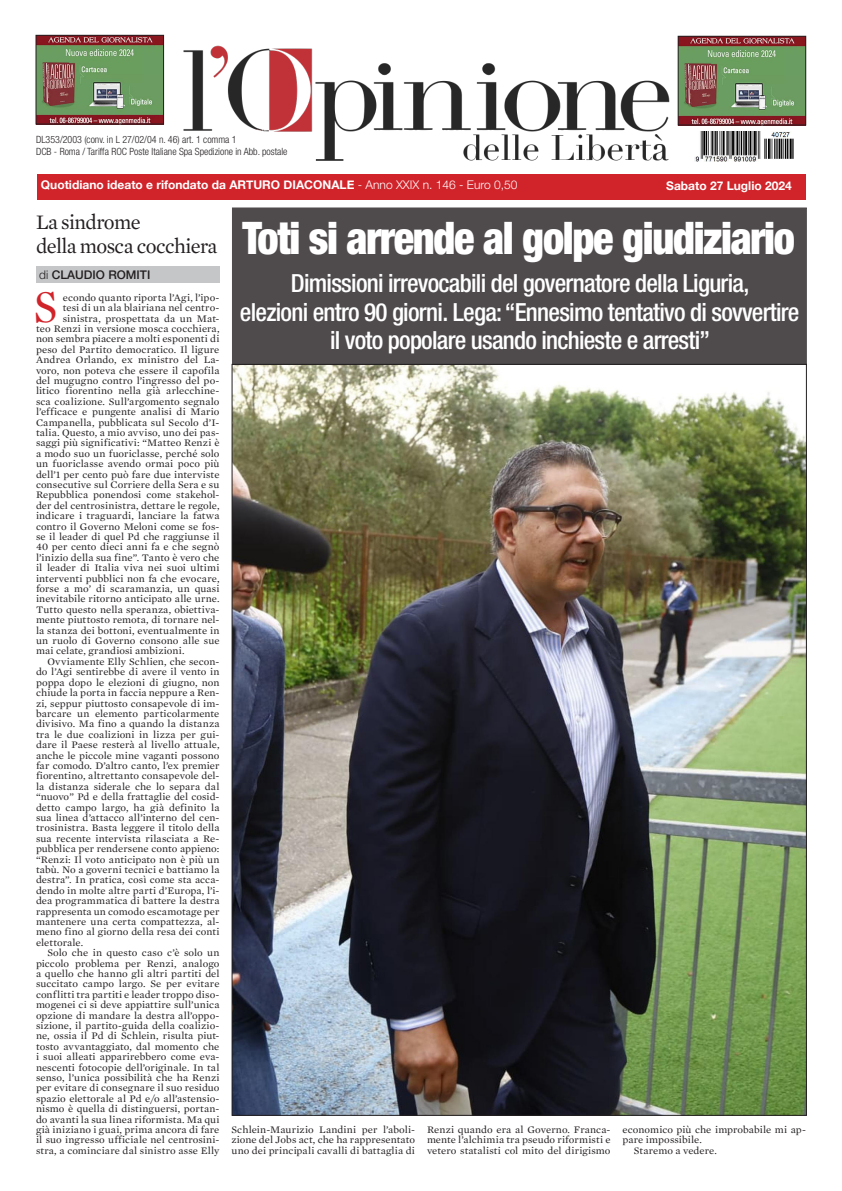
<style>
.page{position:relative;width:842px;height:1191px;background:#fff}
.page>*{position:absolute;margin:0;border:0;box-sizing:border-box;transform-origin:0 0}
.t1{font:46.2px "Mercury Text G1";color:#d1232a}
.t2{font:900 condensed 45px "Helvetica Neue LT Std";letter-spacing:-.03em;color:#fff;scale:.94 1}
.t3{font:500 condensed 25px "Helvetica Neue LT Std";letter-spacing:-.03em;color:#fff}
.t4{font:21px "Mercury Text G1";letter-spacing:-.03em;color:#231f20}
.t5{font:700 12px "Helvetica Neue";color:#fff}
.t6{font:500 12px "Helvetica Neue";color:#231f20}
.t7{font:10.2px/10.4px "Mercury Text G1";letter-spacing:.005em;color:#231f20;text-align:justify;scale:1.05 1}
.t8{font:300 condensed 10px "Helvetica Neue LT Std";color:#231f20}
.s1{font-weight:300}
</style>
<div class="page">
<img style="left:38px;top:37px;width:124px;height:85px">
<div style="left:36px;top:35px;width:128px;height:89px;border:1px solid #231f20"></div>
<img style="left:183px;top:45px;width:487px;height:116px">
<div style="left:36px;top:174px;width:769px;height:25px;background:#d1232a"></div>
<div style="left:36px;top:266px;width:183px;height:16px;background:#c5c6c8"></div>
<img style="left:694px;top:132px;width:100px;height:30px">
<img style="left:680px;top:38px;width:124px;height:85px">
<div style="left:678px;top:36px;width:128px;height:89px;border:1px solid #231f20"></div>
<img style="left:234px;top:366px;width:571px;height:747px">
<div style="left:232px;top:208px;width:574px;height:156px;background:#4f4b4c"></div>
<div style="left:232px;top:207px;width:575px;height:158px;border:1px solid #231f20"></div>
<p class="t8" style="left:36px;top:134px;width:202px">DL353/2003 (conv. in L 27/02/04 n. 46) art. 1 comma 1</p>
<p class="t8" style="left:36px;top:146px;width:253px">DCB - Roma / Tariffa ROC Poste Italiane Spa Spedizione in Abb. postale</p>
<p class="t5" style="left:41px;top:177px;width:478px">Quotidiano ideato e rifondato da ARTURO DIACONALE <span class="s1">- Anno XXIX n. 146 - Euro 0,50</span></p>
<p class="t5" style="left:666px;top:178px;width:127px">Sabato 27 Luglio 2024</p>
<p class="t4" style="left:36px;top:210px;width:106px">La sindrome</p>
<p class="t4" style="left:36px;top:234px;width:183px">della mosca cocchiera</p>
<p class="t6" style="left:39px;top:268px;width:113px"><span class="s1">di</span> CLAUDIO ROMITI</p>
<p class="t3" style="left:291px;top:269px;width:460px">Dimissioni irrevocabili del governatore della Liguria,</p>
<p class="t3" style="left:240px;top:297px;width:561px">elezioni entro 90 giorni. Lega: “Ennesimo tentativo di sovvertire</p>
<p class="t3" style="left:330px;top:325px;width:382px">il voto popolare usando inchieste e arresti”</p>
<p class="t2" style="left:242px;top:210px;width:589px">Toti si arrende al golpe giudiziario</p>
<p class="t1" style="left:34px;top:279px;width:26px">S</p>
<p class="t7" style="left:63px;top:292px;width:151px">econdo quanto riporta l’Agi, l’ipo-</p>
<p class="t7" style="left:63px;top:302px;width:151px">tesi di un ala blairiana nel centro-</p>
<p class="t7" style="left:63px;top:313px;width:151px">sinistra, prospettata da un Mat-</p>
<p class="t7" style="left:36px;top:323px;width:176px">teo Renzi in versione mosca cocchiera,</p>
<p class="t7" style="left:36px;top:334px;width:176px">non sembra piacere a molti esponenti di</p>
<p class="t7" style="left:36px;top:344px;width:176px">peso del Partito democratico. Il ligure</p>
<p class="t7" style="left:36px;top:354px;width:176px">Andrea Orlando, ex ministro del La-</p>
<p class="t7" style="left:36px;top:365px;width:176px">voro, non poteva che essere il capofila</p>
<p class="t7" style="left:36px;top:375px;width:176px">del mugugno contro l’ingresso del po-</p>
<p class="t7" style="left:36px;top:386px;width:176px">litico fiorentino nella già arlecchine-</p>
<p class="t7" style="left:36px;top:396px;width:176px">sca coalizione. Sull’argomento segnalo</p>
<p class="t7" style="left:36px;top:406px;width:176px">l’efficace e pungente analisi di Mario</p>
<p class="t7" style="left:36px;top:417px;width:176px">Campanella, pubblicata sul Secolo d’I-</p>
<p class="t7" style="left:36px;top:427px;width:176px">talia. Questo, a mio avviso, uno dei pas-</p>
<p class="t7" style="left:36px;top:438px;width:176px">saggi più significativi: “Matteo Renzi è</p>
<p class="t7" style="left:36px;top:448px;width:176px">a modo suo un fuoriclasse, perché solo</p>
<p class="t7" style="left:36px;top:458px;width:176px">un fuoriclasse avendo ormai poco più</p>
<p class="t7" style="left:36px;top:469px;width:176px">dell’1 per cento può fare due interviste</p>
<p class="t7" style="left:36px;top:479px;width:176px">consecutive sul Corriere della Sera e su</p>
<p class="t7" style="left:36px;top:490px;width:176px">Repubblica ponendosi come stakehol-</p>
<p class="t7" style="left:36px;top:500px;width:176px">der del centrosinistra, dettare le regole,</p>
<p class="t7" style="left:36px;top:510px;width:176px">indicare i traguardi, lanciare la fatwa</p>
<p class="t7" style="left:36px;top:521px;width:176px">contro il Governo Meloni come se fos-</p>
<p class="t7" style="left:36px;top:531px;width:176px">se il leader di quel Pd che raggiunse il</p>
<p class="t7" style="left:36px;top:542px;width:176px">40 per cento dieci anni fa e che segnò</p>
<p class="t7" style="left:36px;top:552px;width:176px">l’inizio della sua fine”. Tanto è vero che</p>
<p class="t7" style="left:36px;top:562px;width:176px">il leader di Italia viva nei suoi ultimi</p>
<p class="t7" style="left:36px;top:573px;width:176px">interventi pubblici non fa che evocare,</p>
<p class="t7" style="left:36px;top:583px;width:176px">forse a mo’ di scaramanzia, un quasi</p>
<p class="t7" style="left:36px;top:594px;width:176px">inevitabile ritorno anticipato alle urne.</p>
<p class="t7" style="left:36px;top:604px;width:176px">Tutto questo nella speranza, obiettiva-</p>
<p class="t7" style="left:36px;top:614px;width:176px">mente piuttosto remota, di tornare nel-</p>
<p class="t7" style="left:36px;top:625px;width:176px">la stanza dei bottoni, eventualmente in</p>
<p class="t7" style="left:36px;top:635px;width:176px">un ruolo di Governo consono alle sue</p>
<p class="t7" style="left:36px;top:646px;width:143px">mai celate, grandiosi ambizioni.</p>
<p class="t7" style="left:36px;top:656px;width:176px;text-indent:11px">Ovviamente Elly Schlien, che secon&shy;do l’Agi sentirebbe di avere il vento in poppa dopo le elezioni di giugno, non chiude la porta in faccia neppure a Ren&shy;zi, seppur piuttosto consapevole di im&shy;barcare un elemento particolarmente divisivo. Ma fino a quando la distanza tra le due coalizioni in lizza per gui&shy;dare il Paese resterà al livello attuale, anche le piccole mine vaganti possono far comodo. D’altro canto, l’ex premier fiorentino, altrettanto consapevole del&shy;la distanza siderale che lo separa dal “nuovo” Pd e della frattaglie del cosid&shy;detto campo largo, ha già definito la sua linea d’attacco all’interno del cen&shy;trosinistra. Basta leggere il titolo della sua recente intervista rilasciata a Re&shy;pubblica per rendersene conto appieno: “Renzi: Il voto anticipato non è più un tabù. No a governi tecnici e battiamo la destra”. In pratica, così come sta acca&shy;dendo in molte altre parti d’Europa, l’i&shy;dea programmatica di battere la destra rappresenta un comodo escamotage per mantenere una certa compattezza, al&shy;meno fino al giorno della resa dei conti elettorale.</p>
<p class="t7" style="left:36px;top:947px;width:176px;text-indent:11px">Solo che in questo caso c’è solo un piccolo problema per Renzi, analogo a quello che hanno gli altri partiti del succitato campo largo. Se per evitare conflitti tra partiti e leader troppo diso&shy;mogenei ci si deve appiattire sull’unica opzione di mandare la destra all’oppo&shy;sizione, il partito-guida della coalizio&shy;ne, ossia il Pd di Schlein, risulta piut&shy;tosto avvantaggiato, dal momento che i suoi alleati apparirebbero come eva&shy;nescenti fotocopie dell’originale. In tal senso, l’unica possibilità che ha Renzi per evitare di consegnare il suo residuo spazio elettorale al Pd e/o all’astensio&shy;nismo è quella di distinguersi, portan&shy;do avanti la sua linea riformista. Ma qui già iniziano i guai, prima ancora di fare il suo ingresso ufficiale nel centrosini&shy;stra, a cominciare dal sinistro asse Elly</p>
<p class="t7" style="left:231px;top:1124px;width:176px">Schlein-Maurizio Landini per l’aboli&shy;zione del Jobs act, che ha rappresentato uno dei principali cavalli di battaglia di</p>
<p class="t7" style="left:427px;top:1124px;width:176px">Renzi quando era al Governo. Franca&shy;mente l’alchimia tra pseudo riformisti e vetero statalisti col mito del dirigismo</p>
<p class="t7" style="left:622px;top:1124px;width:176px">economico più che improbabile mi ap&shy;pare impossibile.</p>
<p class="t7" style="left:634px;top:1145px;width:81px">Staremo a vedere.</p>
</div>
